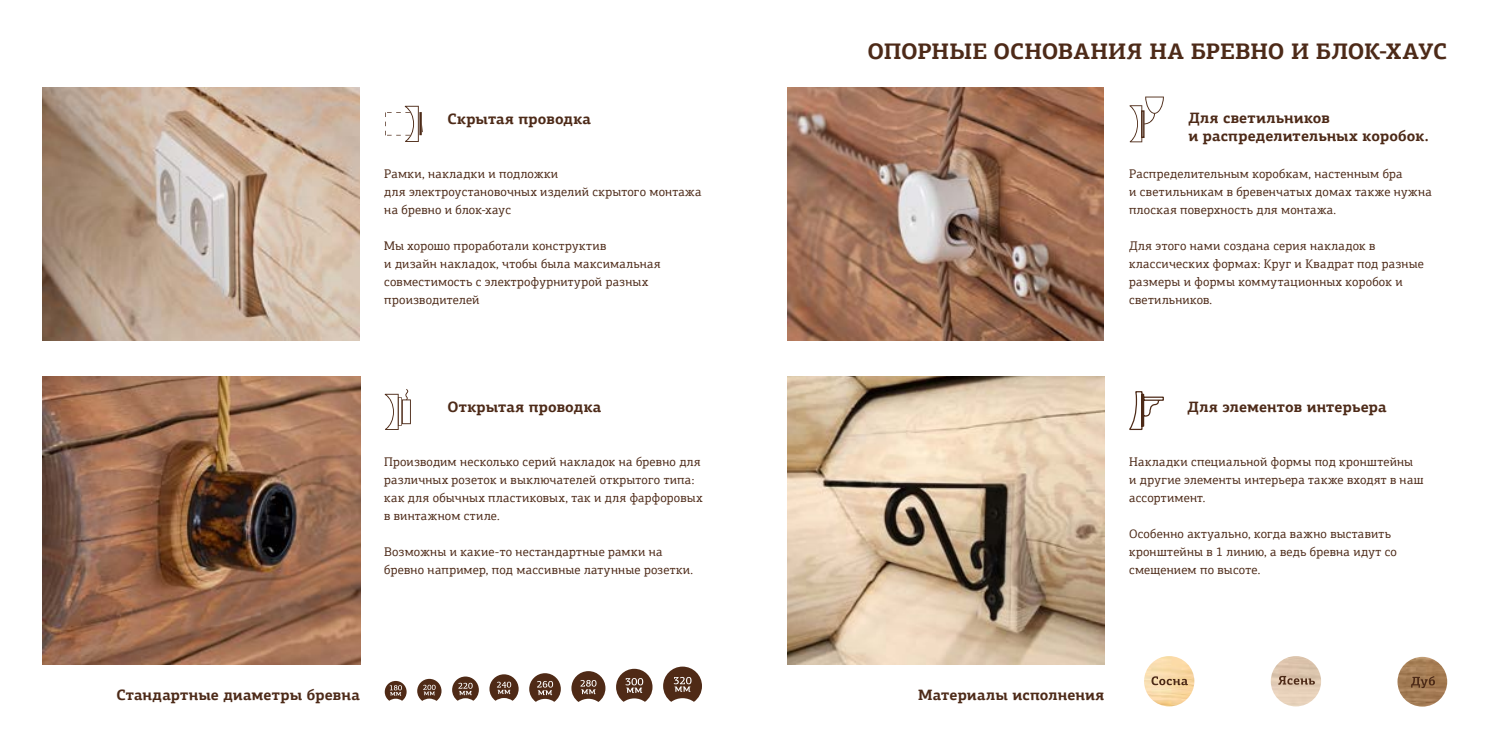
<style>
.page{position:relative;width:1489px;height:745px;background:#fff}
.page>*{position:absolute;margin:0;border:0;box-sizing:border-box;transform-origin:0 0}
.t1{font:700 22.5px "PF Agora Slab Pro";color:#4d2a18}
.t2{font:700 15px/18px "PF Agora Slab Pro";letter-spacing:.01em;color:#4d2a18}
.t3{font:12.5px/18px "PF Agora Slab Pro";letter-spacing:.02em;color:#4d2a18}
</style>
<div class="page">
<svg style="left:384px;top:389px;width:27px;height:40px"></svg>
<svg style="left:1129px;top:96px;width:34px;height:46px"></svg>
<svg style="left:385px;top:106px;width:38px;height:36px"></svg>
<svg style="left:385px;top:680px;width:21px;height:20px"></svg>
<svg style="left:529px;top:673px;width:32px;height:28px"></svg>
<svg style="left:571px;top:671px;width:34px;height:30px"></svg>
<svg style="left:616px;top:668px;width:36px;height:33px"></svg>
<svg style="left:663px;top:666px;width:39px;height:35px"></svg>
<svg style="left:417px;top:678px;width:24px;height:22px"></svg>
<svg style="left:452px;top:676px;width:27px;height:24px"></svg>
<svg style="left:489px;top:674px;width:29px;height:26px"></svg>
<img style="left:43px;top:88px;width:317px;height:252px">
<img style="left:43px;top:376px;width:317px;height:288px">
<img style="left:788px;top:88px;width:314px;height:252px">
<img style="left:788px;top:376px;width:316px;height:288px">
<svg style="left:1129px;top:391px;width:35px;height:39px"></svg>
<img style="left:1397px;top:656px;width:49px;height:50px;border-radius:25px">
<svg style="left:1410px;top:675px;width:24px;height:12px"></svg>
<img style="left:1143px;top:655px;width:51px;height:51px;border-radius:25px">
<svg style="left:1151px;top:676px;width:36px;height:8px"></svg>
<img style="left:1270px;top:655px;width:50px;height:51px;border-radius:25px">
<svg style="left:1278px;top:675px;width:36px;height:9px"></svg>
<p class="t2" style="left:447px;top:109px;width:145px">Скрытая проводка</p>
<p class="t3" style="left:384px;top:164px;width:319px">Рамки, накладки и подложки<br>для электроустановочных изделий скрытого монтажа на бревно и блок-хаус</p>
<p class="t3" style="left:384px;top:236px;width:278px">Мы хорошо проработали конструктив<br>и дизайн накладок, чтобы была максимальная совместимость с электрофурнитурой разных производителей</p>
<p class="t2" style="left:447px;top:397px;width:155px">Открытая проводка</p>
<p class="t3" style="left:384px;top:452px;width:320px">Производим несколько серий накладок на бревно для различных розеток и выключателей открытого типа: как для обычных пластиковых, так и для фарфоровых в винтажном стиле.</p>
<p class="t3" style="left:384px;top:542px;width:310px">Возможны и какие-то нестандартные рамки на бревно например, под массивные латунные розетки.</p>
<h1 class="t1" style="left:867px;top:37px;width:581px">ОПОРНЫЕ ОСНОВАНИЯ НА БРЕВНО И БЛОК-ХАУС</h1>
<p class="t2" style="left:1188px;top:109px;width:242px">Для светильников<br>и распределительных коробок.</p>
<p class="t3" style="left:1129px;top:165px;width:304px">Распределительным коробкам, настенным бра<br>и светильникам в бревенчатых домах также нужна плоская поверхность для монтажа.</p>
<p class="t3" style="left:1129px;top:237px;width:296px">Для этого нами создана серия накладок в классических формах: Круг и Квадрат под разные размеры и формы коммутационных коробок и светильников.</p>
<p class="t2" style="left:1187px;top:398px;width:200px">Для элементов интерьера</p>
<p class="t3" style="left:1129px;top:452px;width:296px">Накладки специальной формы под кронштейны<br>и другие элементы интерьера также входят в наш ассортимент.</p>
<p class="t3" style="left:1129px;top:524px;width:269px">Особенно актуально, когда важно выставить кронштейны в 1 линию, а ведь бревна идут со смещением по высоте.</p>
<p class="t2" style="left:116px;top:685px;width:245px">Стандартные диаметры бревна</p>
<p class="t2" style="left:918px;top:685px;width:188px">Материалы исполнения</p>
</div>
